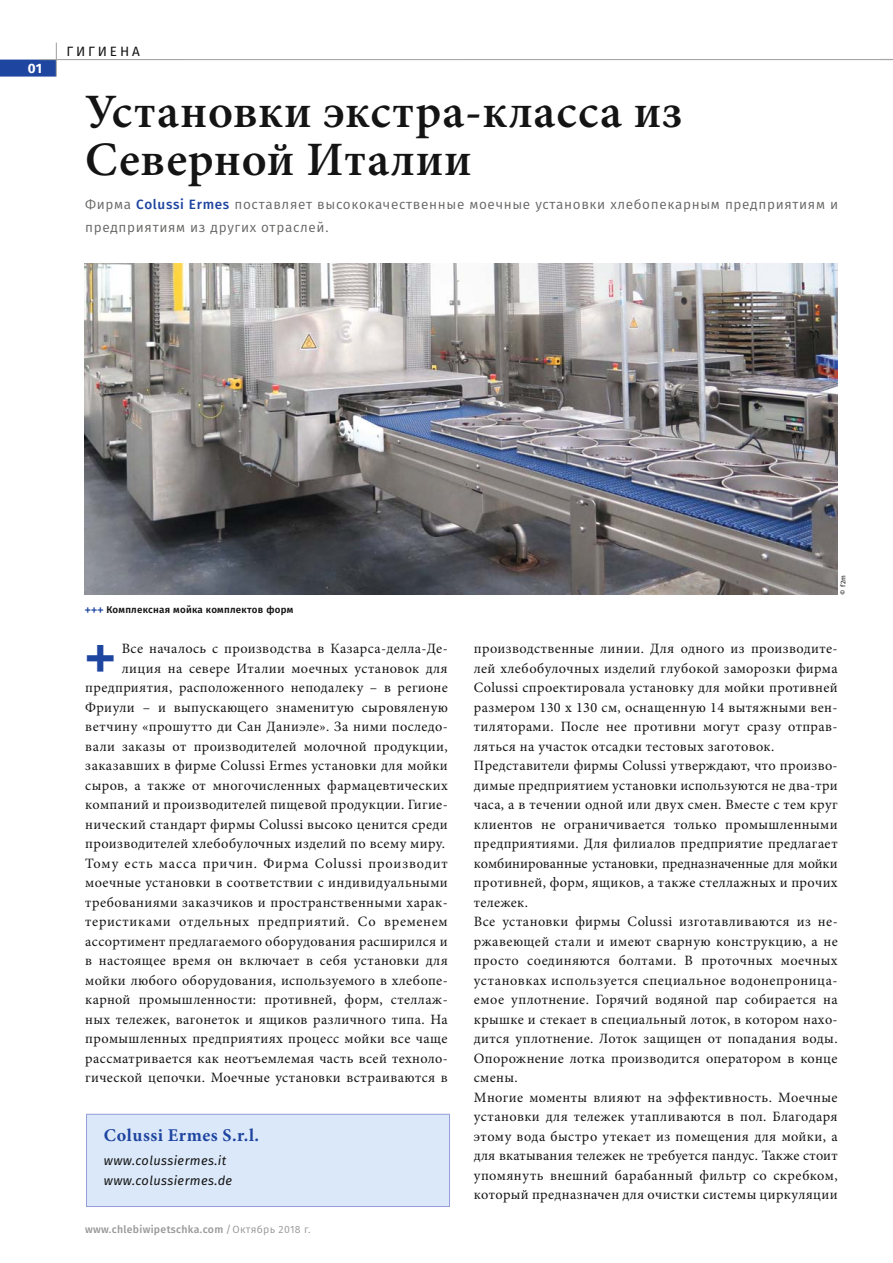
<style>
.page{position:relative;width:893px;height:1263px;background:#fff}
.page>*{position:absolute;margin:0;border:0;box-sizing:border-box;transform-origin:0 0}
.t1{font:48.6px "Meta Bold Caps C";color:#1e45a0}
.t2{font:600 48px/48.6px "Minion Pro";letter-spacing:.015em;color:#131413}
.t3{font:700 18px "Minion Pro";letter-spacing:.03em;color:#1e45a0}
.t4{font:14.25px/19.5px "Minion Pro";letter-spacing:.025em;color:#131413;text-align:right}
.t5{font:13.5px/22.5px "Fira Sans";letter-spacing:.05em;color:#676766}
.t6{font:13.5px "Fira Sans";letter-spacing:.21em;color:#131413}
.t7{font:700 13.5px "Fira Sans";color:#fff}
.t8{font:italic 12.75px/19.5px "Fira Sans";letter-spacing:.03em;color:#131413}
.t9{font:500 10.5px "Fira Sans";letter-spacing:.03em;color:#989898}
.t10{font:600 9.75px "Fira Sans";letter-spacing:.03em;color:#131413}
.t11{font:6.75px "Fira Sans";color:#131413}
.s1{font-weight:500;color:#1e45a0}
.s2{font-family:"Meta Bold C";font-weight:400;color:#1e45a0}
.s3{font-weight:400}
</style>
<div class="page">
<img style="left:85px;top:263px;width:752px;height:332px">
<svg style="left:0;top:60px;width:56px;height:17px"></svg>
<hr style="left:39px;top:59px;width:853px;height:1px;background:#a7a7a8">
<hr style="left:56px;top:43px;width:1px;height:34px;background:#a7a7a8">
<div style="left:86px;top:1114px;width:363px;height:93px;background:#dbe8f9"></div>
<div style="left:86px;top:1114px;width:364px;height:93px;border:1px solid #969dda"></div>
<p class="t7" style="left:28px;top:62px;width:16px">01</p>
<p class="t6" style="left:66px;top:45px;width:75px">ГИГИЕНА</p>
<h2 class="t2" style="left:85px;top:91px;width:598px">Установки экстра-класса из<br>Северной Италии</h2>
<p class="t5" style="left:85px;top:194px;width:754px">Фирма <span class="s1">Colussi Ermes</span> поставляет высококачественные моечные установки хлебопекарным предприятиям и предприятиям из других отраслей.</p>
<p class="t10" style="left:85px;top:605px;width:210px"><span class="s2">+++</span> Комплексная мойка комплектов форм</p>
<p class="t11" style="left:839px;top:595px;width:21px;rotate:-90deg">© f2m</p>
<p class="t4" style="left:85px;top:640px;width:364px">Все началось с производства в Казарса-делла-Де&shy;лиция на севере Италии моечных установок для предприятия, расположенного неподалеку – в регионе Фриули – и выпускающего знаменитую сыровяленую ветчину «прошутто ди Сан Даниэле». За ними последо&shy;вали заказы от производителей молочной продукции, заказавших в фирме Colussi Ermes установки для мойки сыров, а также от многочисленных фармацевтических компаний и производителей пищевой продукции. Гигие&shy;нический стандарт фирмы Colussi высоко ценится среди производителей хлебобулочных изделий по всему миру.<br>Тому есть масса причин. Фирма Colussi производит моечные установки в соответствии с индивидуальными требованиями заказчиков и пространственными харак&shy;теристиками отдельных предприятий. Со временем ассортимент предлагаемого оборудования расширился и в настоящее время он включает в себя установки для мойки любого оборудования, используемого в хлебопе&shy;карной промышленности: противней, форм, стеллаж&shy;ных тележек, вагонеток и ящиков различного типа. На промышленных предприятиях процесс мойки все чаще рассматривается как неотъемлемая часть всей техноло&shy;гической цепочки. Моечные установки встраиваются в</p>
<p class="t4" style="left:474px;top:640px;width:365px;text-align:left">производственные линии. Для одного из производите&shy;лей хлебобулочных изделий глубокой заморозки фирма Colussi спроектировала установку для мойки противней размером 130 x 130 см, оснащенную 14 вытяжными вен&shy;тиляторами. После нее противни могут сразу отправ&shy;ляться на участок отсадки тестовых заготовок.<br>Представители фирмы Colussi утверждают, что произво&shy;димые предприятием установки используются не два-три часа, а в течении одной или двух смен. Вместе с тем круг клиентов не ограничивается только промышленными предприятиями. Для филиалов предприятие предлагает комбинированные установки, предназначенные для мойки противней, форм, ящиков, а также стеллажных и прочих тележек.<br>Все установки фирмы Colussi изготавливаются из не&shy;ржавеющей стали и имеют сварную конструкцию, а не просто соединяются болтами. В проточных моечных установках используется специальное водонепроница&shy;емое уплотнение. Горячий водяной пар собирается на крышке и стекает в специальный лоток, в котором нахо&shy;дится уплотнение. Лоток защищен от попадания воды.<br>Опорожнение лотка производится оператором в конце смены.<br>Многие моменты влияют на эффективность. Моечные установки для тележек утапливаются в пол. Благодаря этому вода быстро утекает из помещения для мойки, а для вкатывания тележек не требуется пандус. Также стоит упомянуть внешний барабанный фильтр со скребком, который предназначен для очистки системы циркуляции</p>
<h1 class="t1" style="left:85px;top:628px;width:32px">+</h1>
<p class="t3" style="left:104px;top:1128px;width:157px">Colussi Ermes S.r.l.</p>
<p class="t8" style="left:104px;top:1152px;width:130px">www.colussiermes.it www.colussiermes.de</p>
<p class="t9" style="left:85px;top:1224px;width:227px">www.chlebiwipetschka.com <span class="s3">/</span><span class="s3">Октябрь 2018 г.</span></p>
</div>
